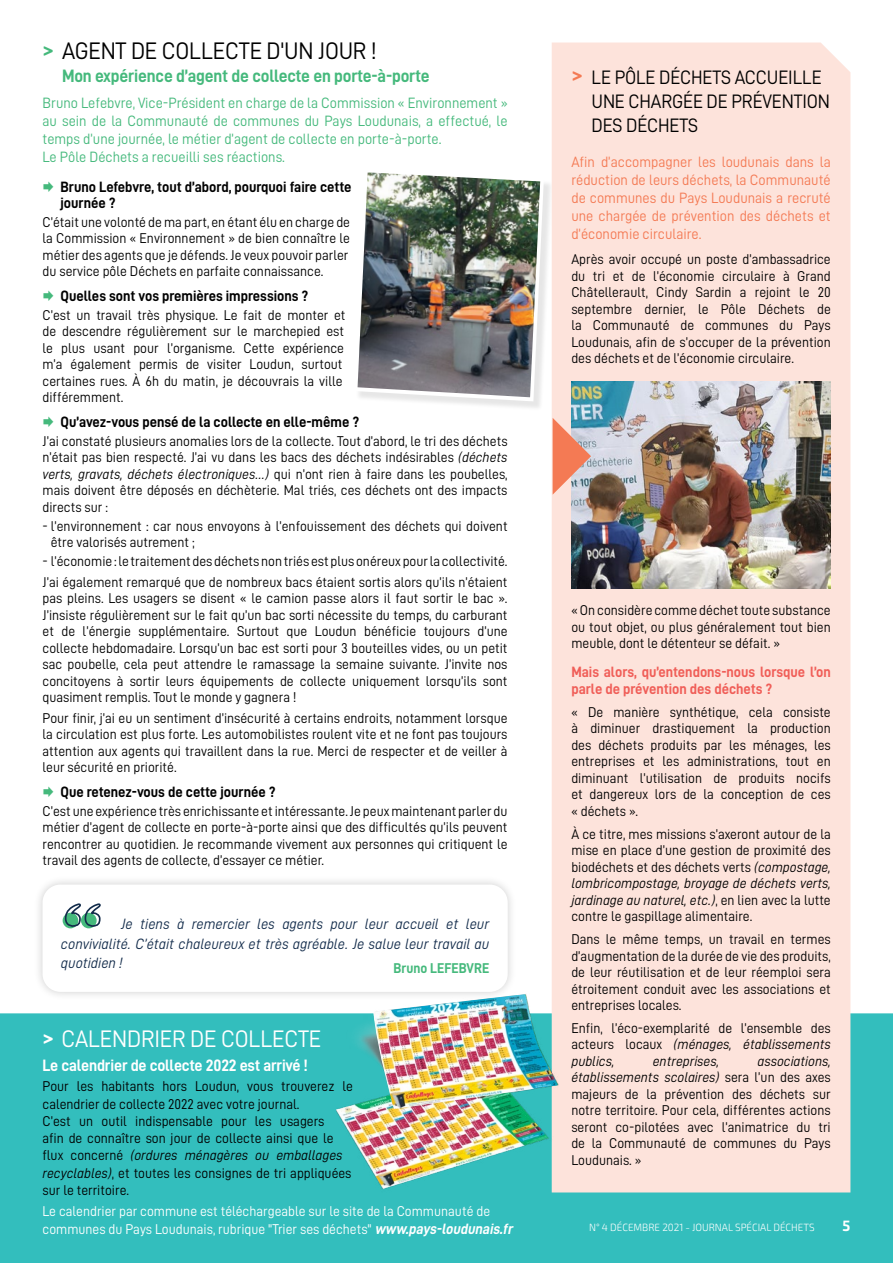
<style>
.page{position:relative;width:893px;height:1263px;background:#fff}
.page>*{position:absolute;margin:0;border:0;box-sizing:border-box;transform-origin:0 0}
.t1{font:24px "D DIN";letter-spacing:-.01em;color:#000;scale:.95 1}
.t2{font:24px "D DIN";letter-spacing:-.01em;color:#fff;scale:.95 1}
.t3{font:19.5px/24px "D DIN";letter-spacing:-.01em;color:#000;scale:.94 1}
.t4{font:18px "D DIN Bold";letter-spacing:-.01em;color:#45b97c;scale:.95 1}
.t5{font:16.5px "D DIN Bold";letter-spacing:-.01em;color:#fff;scale:.95 1}
.t6{font:15px/18px "D DIN";color:#45b97c;scale:.95 1}
.t7{font:15px/18px "D DIN";color:#f47a54;text-align:justify;scale:.95 1}
.t8{font:15px/16.5px "D DIN Bold";color:#000;scale:.95 1}
.t9{font:15px/19.5px "D DIN Italic";color:#132c4b;text-align:justify;scale:.95 1}
.t10{font:15px/16.5px "D DIN Bold";color:#f05e58;scale:.95 1}
.t11{font:700 15px "Exo 2";color:#fff;scale:.95 1}
.t12{font:14.25px/16.5px "D DIN";color:#000;text-align:justify;scale:.95 1}
.t13{font:14.25px/16.5px "D DIN Italic";color:#000;scale:.95 1}
.t14{font:14.25px/17.2px "D DIN";color:#fff;scale:.95 1}
.t15{font:14.25px "D DIN Bold";color:#45b97c;scale:.95 1}
.t16{font:300 10.5px "Exo 2";color:#fff;scale:.95 1}
.s1{font-family:"Cooper Black Std";font-size:19.5px;color:#45b97c}
.s2{font-family:"D DIN Italic"}
.s3{font-family:"D DIN"}
.s4{font-family:"Cooper Black Std";font-size:19.5px}
.s5{font-family:"D DIN Bold";font-style:italic;font-size:15px}
</style>
<div class="page">
<div style="left:0;top:1013px;width:893px;height:250px;background:#33bebd"></div>
<div style="left:33px;top:875px;width:484px;height:126px;background:#000;opacity:.2"></div>
<div style="left:43px;top:884px;width:465px;height:108px;background:#fff;border-radius:18px"></div>
<div style="left:63px;top:913px;width:15px;height:15px;background:#45b97c;border-radius:50%"></div>
<svg style="left:64px;top:903px;width:37px;height:25px"></svg>
<div style="left:355px;top:170px;width:198px;height:241px;background:#000;opacity:.1"></div>
<svg style="left:355px;top:170px;width:189px;height:231px"></svg>
<img style="left:358px;top:172px;width:182px;height:225px">
<div style="left:552px;top:43px;width:298px;height:1149px;background:#fde3db"></div>
<img style="left:571px;top:382px;width:260px;height:207px">
<svg style="left:553px;top:418px;width:38px;height:77px;background:#d7a092"></svg>
<img style="left:336px;top:982px;width:227px;height:210px">
<img style="left:373px;top:994px;width:185px;height:115px">
<h1 class="t1" style="left:43px;top:38px;width:353px"><span class="s1">&gt;</span> AGENT DE COLLECTE D'UN JOUR !</h1>
<p class="t4" style="left:62px;top:66px;width:388px">Mon expérience d’agent de collecte en porte-à-porte</p>
<p class="t6" style="left:43px;top:94px;width:491px">Bruno Lefebvre, Vice-Président en charge de la Commission « Environnement » au sein de la Communauté de communes du Pays Loudunais, a effectué, le temps d’une journée, le métier d’agent de collecte en porte-à-porte.<br>Le Pôle Déchets a recueilli ses réactions.</p>
<p class="t8" style="left:60px;top:178px;width:308px">Bruno Lefebvre, tout d’abord, pourquoi faire cette journée ?</p>
<p class="t12" style="left:43px;top:213px;width:325px">C’était une volonté de ma part, en étant élu en charge de la Commission « Environnement » de bien connaître le métier des agents que je défends. Je veux pouvoir parler du service pôle Déchets en parfaite connaissance.</p>
<p class="t8" style="left:60px;top:287px;width:262px">Quelles sont vos premières impressions ?</p>
<p class="t12" style="left:43px;top:306px;width:320px;text-align:left">C’est un travail très physique. Le fait de monter et de descendre régulièrement sur le marchepied est le plus usant pour l’organisme. Cette expérience m’a également permis de visiter Loudun, surtout certaines rues. À 6h du matin, je découvrais la ville différemment.</p>
<p class="t8" style="left:60px;top:414px;width:316px">Qu’avez-vous pensé de la collecte en elle-même ?</p>
<p class="t12" style="left:43px;top:433px;width:491px">J’ai constaté plusieurs anomalies lors de la collecte. Tout d’abord, le tri des déchets n’était pas bien respecté. J’ai vu dans les bacs des déchets indésirables <span class="s2">(déchets</span></p>
<p class="t13" style="left:43px;top:466px;width:491px">verts, gravats, déchets électroniques…) <span class="s3">qui n’ont rien à faire dans les poubelles,</span></p>
<p class="t12" style="left:43px;top:482px;width:491px">mais doivent être déposés en déchèterie. Mal triés, ces déchets ont des impacts directs sur :</p>
<p class="t12" style="left:51px;top:517px;width:482px;text-indent:-8px">- l’environnement : car nous envoyons à l’enfouissement des déchets qui doivent être valorisés autrement ;</p>
<p class="t12" style="left:43px;top:550px;width:491px;line-height:20.7px">- l’économie : le traitement des déchets non triés est plus onéreux pour la collectivité.<br>J’ai également remarqué que de nombreux bacs étaient sortis alors qu’ils n’étaient</p>
<p class="t12" style="left:43px;top:590px;width:491px">pas pleins. Les usagers se disent « le camion passe alors il faut sortir le bac ».<br>J’insiste régulièrement sur le fait qu’un bac sorti nécessite du temps, du carburant et de l’énergie supplémentaire. Surtout que Loudun bénéficie toujours d’une collecte hebdomadaire. Lorsqu’un bac est sorti pour 3 bouteilles vides, ou un petit sac poubelle, cela peut attendre le ramassage la semaine suivante. J’invite nos concitoyens à sortir leurs équipements de collecte uniquement lorsqu’ils sont quasiment remplis. Tout le monde y gagnera !</p>
<p class="t12" style="left:43px;top:709px;width:491px">Pour finir, j’ai eu un sentiment d’insécurité à certains endroits, notamment lorsque la circulation est plus forte. Les automobilistes roulent vite et ne font pas toujours attention aux agents qui travaillent dans la rue. Merci de respecter et de veiller à leur sécurité en priorité.</p>
<p class="t8" style="left:60px;top:783px;width:228px">Que retenez-vous de cette journée ?</p>
<p class="t12" style="left:43px;top:802px;width:491px">C’est une expérience très enrichissante et intéressante. Je peux maintenant parler du métier d’agent de collecte en porte-à-porte ainsi que des difficultés qu’ils peuvent rencontrer au quotidien. Je recommande vivement aux personnes qui critiquent le travail des agents de collecte, d’essayer ce métier.</p>
<p class="t9" style="left:61px;top:914px;width:452px;text-indent:60px">Je tiens à remercier les agents pour leur accueil et leur convivialité. C’était chaleureux et très agréable. Je salue leur travail au quotidien !</p>
<p class="t15" style="left:393px;top:960px;width:102px">Bruno LEFEBVRE</p>
<h1 class="t2" style="left:43px;top:1025px;width:295px"><span class="s4">&gt;</span> CALENDRIER DE COLLECTE</h1>
<p class="t5" style="left:43px;top:1056px;width:281px">Le calendrier de collecte 2022 est arrivé !</p>
<p class="t12" style="left:43px;top:1077px;width:328px;line-height:17.2px;text-align:left">Pour les habitants hors Loudun, vous trouverez le calendrier de collecte 2022 avec votre journal.<br>C’est un outil indispensable pour les usagers<br>afin de connaître son jour de collecte ainsi que le</p>
<p class="t13" style="left:43px;top:1147px;width:317px"><span class="s3">flux concerné</span> (ordures ménagères ou emballages</p>
<p class="t12" style="left:43px;top:1164px;width:327px;line-height:17.2px"><span class="s2">recyclables)</span>, et toutes les consignes de tri appliquées sur le territoire.</p>
<p class="t14" style="left:43px;top:1202px;width:499px">Le calendrier par commune est téléchargeable sur le site de la Communauté de communes du Pays Loudunais, rubrique "Trier ses déchets" <span class="s5">www.pays-loudunais.fr</span></p>
<h2 class="t3" style="left:592px;top:65px;width:255px;text-indent:-20px"><sup>&gt;</sup> LE PÔLE DÉCHETS ACCUEILLE<br>UNE CHARGÉE DE PRÉVENTION<br>DES DÉCHETS</h2>
<p class="t7" style="left:571px;top:153px;width:275px">Afin d’accompagner les loudunais dans la réduction de leurs déchets, la Communauté de communes du Pays Loudunais a recruté une chargée de prévention des déchets et d’économie circulaire.</p>
<p class="t12" style="left:571px;top:251px;width:275px">Après avoir occupé un poste d’ambassadrice du tri et de l’économie circulaire à Grand Châtellerault, Cindy Sardin a rejoint le 20 septembre dernier, le Pôle Déchets de la Communauté de communes du Pays Loudunais, afin de s’occuper de la prévention des déchets et de l’économie circulaire.</p>
<p class="t12" style="left:571px;top:602px;width:275px">« On considère comme déchet toute substance ou tout objet, ou plus généralement tout bien meuble, dont le détenteur se défait. »</p>
<p class="t10" style="left:571px;top:664px;width:275px">Mais alors, qu’entendons-nous lorsque l’on parle de prévention des déchets ?</p>
<p class="t12" style="left:571px;top:703px;width:275px">« De manière synthétique, cela consiste à diminuer drastiquement la production des déchets produits par les ménages, les entreprises et les administrations, tout en diminuant l’utilisation de produits nocifs et dangereux lors de la conception de ces « déchets ».</p>
<p class="t12" style="left:571px;top:825px;width:275px">À ce titre, mes missions s’axeront autour de la mise en place d’une gestion de proximité des biodéchets et des déchets verts <span class="s2">(compostage,</span></p>
<p class="t13" style="left:571px;top:875px;width:275px">lombricompostage, broyage de déchets verts, jardinage au naturel, etc.)<span class="s3">, en lien avec la lutte</span></p>
<p class="t12" style="left:571px;top:904px;width:275px;line-height:22.8px">contre le gaspillage alimentaire.<br>Dans le même temps, un travail en termes</p>
<p class="t12" style="left:571px;top:947px;width:275px">d’augmentation de la durée de vie des produits, de leur réutilisation et de leur réemploi sera étroitement conduit avec les associations et entreprises locales.</p>
<p class="t12" style="left:571px;top:1019px;width:275px">Enfin, l’éco-exemplarité de l’ensemble des</p>
<p class="t13" style="left:571px;top:1036px;width:275px"><span class="s3">acteurs locaux</span> (ménages, établissements publics,</p>
<p class="t13" style="left:571px;top:1052px;width:275px;text-align:right">associations,<br>établissements scolaires) <span class="s3">sera l’un des axes</span></p>
<p class="t12" style="left:571px;top:1085px;width:275px">majeurs de la prévention des déchets sur notre territoire. Pour cela, différentes actions seront co-pilotées avec l’animatrice du tri de la Communauté de communes du Pays Loudunais. »</p>
<p class="t13" style="left:653px;top:1052px;width:71px">entreprises,</p>
<p class="t16" style="left:589px;top:1221px;width:239px">N° 4 DÉCEMBRE 2021 - JOURNAL SPÉCIAL DÉCHETS</p>
<p class="t11" style="left:843px;top:1217px;width:10px">5</p>
</div>
